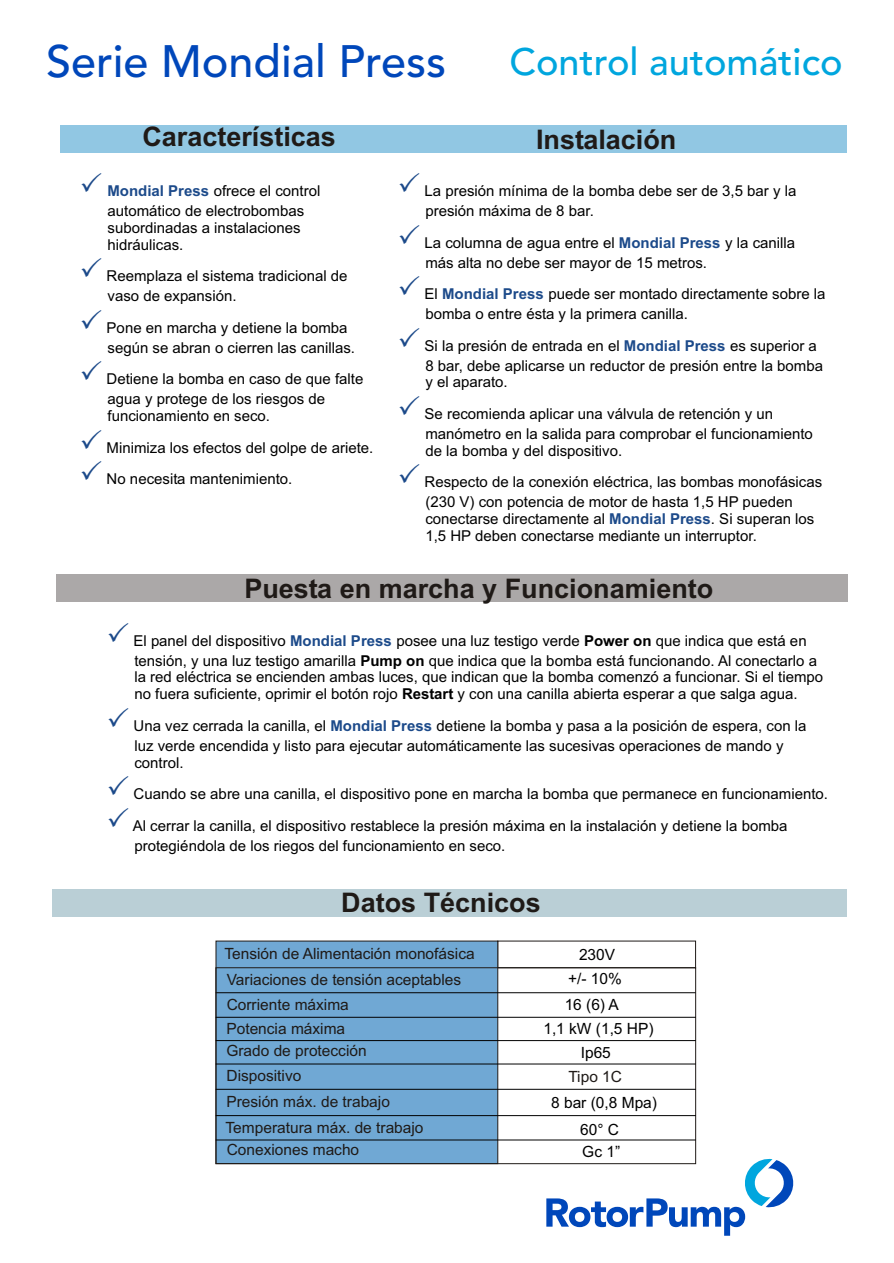
<style>
.page{position:relative;width:894px;height:1263px;background:#fff}
.page>*{position:absolute;margin:0;border:0;box-sizing:border-box;transform-origin:0 0}
.t1{font:500 45px "Avenir LT Std 65";color:#0047ba}
.t2{font:500 37.95px "Avenir LT Std 65";color:#00a6de}
.t3{font:700 27px "Arial";color:#1f1a17}
.t4{font:15.45px "Arial";color:#1f1a17}
.t5{font:15.45px "Arial";color:#000}
.t6{font:15px/20px "Arial";color:#000}
.s1{font-weight:700;color:#1c4a8a}
.s2{font-weight:700}
</style>
<div class="page">
<svg style="left:546px;top:1158px;width:248px;height:78px"></svg>
<div style="left:216px;top:941px;width:282px;height:223px;background:#70a8d4;border:1px solid #1f1a17"></div>
<hr style="left:216px;top:992px;width:480px;height:1px;background:#000">
<div style="left:216px;top:967px;width:480px;height:197px;border:1px solid #1f1a17"></div>
<hr style="left:216px;top:1017px;width:480px;height:1px;background:#000">
<hr style="left:216px;top:1040px;width:480px;height:1px;background:#000">
<hr style="left:216px;top:1064px;width:480px;height:1px;background:#000">
<hr style="left:216px;top:1089px;width:480px;height:1px;background:#000">
<hr style="left:216px;top:1115px;width:480px;height:1px;background:#000">
<hr style="left:216px;top:1140px;width:480px;height:1px;background:#000">
<div style="left:52px;top:889px;width:794px;height:28px;background:#bacfd6"></div>
<div style="left:56px;top:575px;width:792px;height:27px;background:#aba8a8"></div>
<div style="left:60px;top:126px;width:787px;height:27px;background:#91c7e3"></div>
<h1 class="t1" style="left:46px;top:43px;width:402px">Serie Mondial Press</h1>
<h2 class="t2" style="left:509px;top:47px;width:335px">Control automático</h2>
<h3 class="t3" style="left:142px;top:127px;width:195px">Características</h3>
<p class="t6" style="left:107px;top:182px;width:214px"><span class="s1">Mondial Press</span> ofrece el control automático de electrobombas</p>
<p class="t6" style="left:108px;top:220px;width:195px;line-height:16.8px">subordinadas a instalaciones hidráulicas.</p>
<p class="t6" style="left:107px;top:267px;width:242px">Reemplaza el sistema tradicional de vaso de expansión.</p>
<p class="t6" style="left:107px;top:319px;width:250px">Pone en marcha y detiene la bomba según se abran o cierren las canillas.</p>
<p class="t6" style="left:107px;top:370px;width:258px">Detiene la bomba en caso de que falte agua y protege de los riesgos de</p>
<p class="t6" style="left:107px;top:401px;width:268px;line-height:31.7px">funcionamiento en seco.<br>Minimiza los efectos del golpe de ariete.<br>No necesita mantenimiento.</p>
<h3 class="t3" style="left:536px;top:130px;width:142px">Instalación</h3>
<p class="t6" style="left:425px;top:182px;width:373px">La presión mínima de la bomba debe ser de 3,5 bar y la presión máxima de 8 bar.</p>
<p class="t6" style="left:425px;top:234px;width:372px">La columna de agua entre el <span class="s1">Mondial Press</span> y la canilla más alta no debe ser mayor de 15 metros.</p>
<p class="t6" style="left:425px;top:285px;width:403px">El <span class="s1">Mondial Press</span> puede ser montado directamente sobre la bomba o entre ésta y la primera canilla.</p>
<p class="t6" style="left:425px;top:337px;width:400px">Si la presión de entrada en el <span class="s1">Mondial Press</span> es superior a<br>8 bar, debe aplicarse un reductor de presión entre la bomba</p>
<p class="t6" style="left:425px;top:368px;width:350px;line-height:31.7px">y el aparato.<br>Se recomienda aplicar una válvula de retención y un</p>
<p class="t6" style="left:425px;top:427px;width:389px;line-height:16.8px">manómetro en la salida para comprobar el funcionamiento de la bomba y del dispositivo.</p>
<p class="t6" style="left:425px;top:473px;width:399px">Respecto de la conexión eléctrica, las bombas monofásicas (230 V) con potencia de motor de hasta 1,5 HP pueden</p>
<p class="t6" style="left:425px;top:512px;width:390px;line-height:16.8px">conectarse directamente al <span class="s1">Mondial Press</span>. Si superan los<br>1,5 HP deben conectarse mediante un interruptor.</p>
<h3 class="t3" style="left:244px;top:578px;width:470px">Puesta en marcha y Funcionamiento</h3>
<p class="t6" style="left:134px;top:632px;width:685px">El panel del dispositivo <span class="s1">Mondial Press</span> posee una luz testigo verde <span class="s2">Power on</span> que indica que está en tensión, y una luz testigo amarilla <span class="s2">Pump on</span> que indica que la bomba está funcionando. Al conectarlo a</p>
<p class="t6" style="left:134px;top:670px;width:690px;line-height:16.8px">la red eléctrica se encienden ambas luces, que indican que la bomba comenzó a funcionar. Si el tiempo no fuera suficiente, oprimir el botón rojo <span class="s2">Restart</span> y con una canilla abierta esperar a que salga agua.</p>
<p class="t6" style="left:134px;top:717px;width:675px">Una vez cerrada la canilla, el <span class="s1">Mondial Press</span> detiene la bomba y pasa a la posición de espera, con la luz verde encendida y listo para ejecutar automáticamente las sucesivas operaciones de mando y</p>
<p class="t6" style="left:133px;top:748px;width:697px;line-height:31.7px">control.<br>Cuando se abre una canilla, el dispositivo pone en marcha la bomba que permanece en funcionamiento.<br>Al cerrar la canilla, el dispositivo restablece la presión máxima en la instalación y detiene la bomba</p>
<p class="t6" style="left:134px;top:837px;width:373px">protegiéndola de los riegos del funcionamiento en seco.</p>
<h3 class="t3" style="left:341px;top:893px;width:201px">Datos Técnicos</h3>
<p class="t4" style="left:224px;top:947px;width:252px">Tensión de Alimentación monofásica</p>
<p class="t5" style="left:579px;top:949px;width:38px">230V</p>
<p class="t4" style="left:227px;top:974px;width:236px">Variaciones de tensión aceptables</p>
<p class="t5" style="left:568px;top:973px;width:55px">+/- 10%</p>
<p class="t4" style="left:227px;top:998px;width:124px">Corriente máxima</p>
<p class="t5" style="left:565px;top:999px;width:56px">16 (6) A</p>
<p class="t4" style="left:226px;top:1023px;width:120px">Potencia máxima</p>
<p class="t5" style="left:543px;top:1022px;width:112px">1,1 kW (1,5 HP)</p>
<p class="t4" style="left:226px;top:1045px;width:142px">Grado de protección</p>
<p class="t5" style="left:581px;top:1046px;width:32px">Ip65</p>
<p class="t4" style="left:227px;top:1070px;width:76px">Dispositivo</p>
<p class="t4" style="left:568px;top:1071px;width:55px">Tipo 1C</p>
<p class="t4" style="left:226px;top:1096px;width:165px">Presión máx. de trabajo</p>
<p class="t5" style="left:551px;top:1097px;width:107px">8 bar (0,8 Mpa)</p>
<p class="t4" style="left:226px;top:1122px;width:200px">Temperatura máx. de trabajo</p>
<p class="t5" style="left:580px;top:1123px;width:40px">60° C</p>
<p class="t4" style="left:227px;top:1144px;width:134px">Conexiones macho</p>
<p class="t5" style="left:582px;top:1146px;width:39px">Gc 1”</p>
</div>
